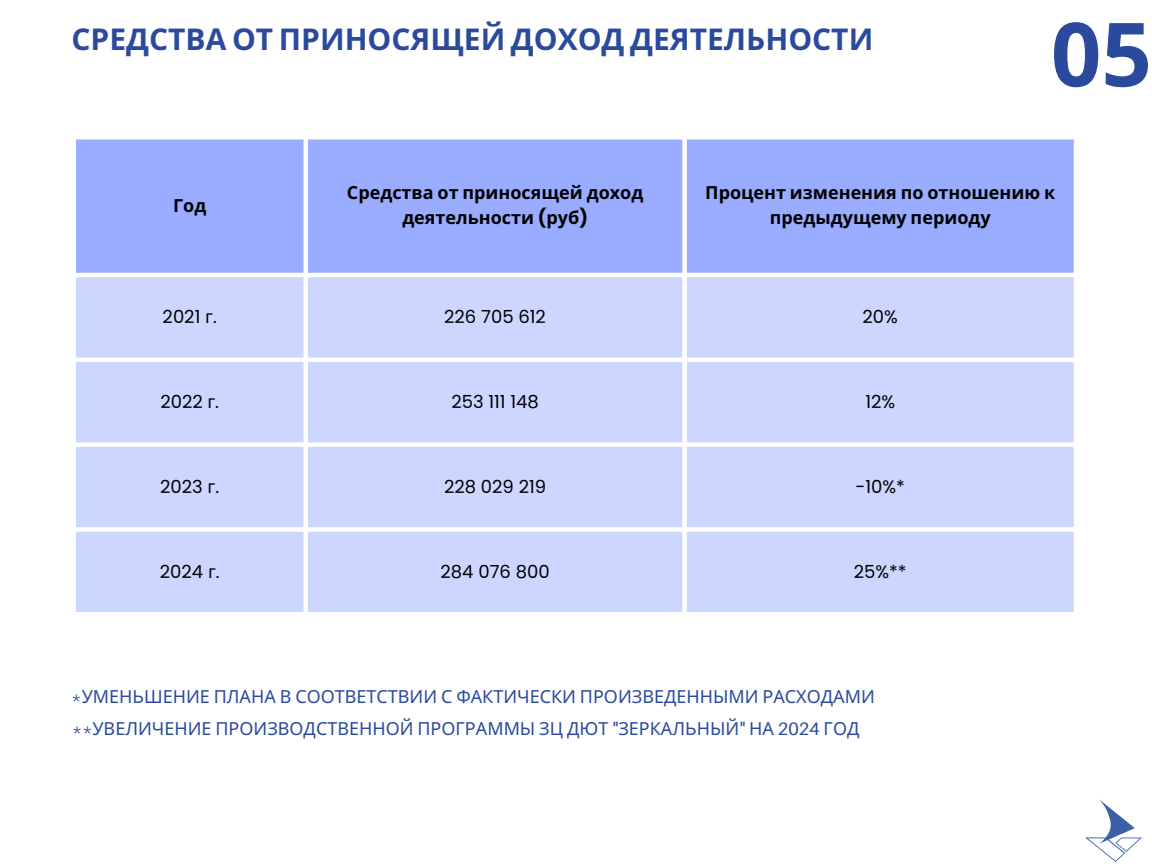
<style>
.page{position:relative;width:1152px;height:864px;background:#fff}
.page>*{position:absolute;margin:0;border:0;box-sizing:border-box;transform-origin:0 0}
.t1{font:700 88.65px "Open Sans";color:#2b4a9d}
.t2{font:700 30px "Noto Sans";color:#2b4a9d}
.t3{font:18px "Noto Sans";color:#2b4a9d}
.t4{font:700 18px/24.8px "Noto Sans";color:#000;text-align:center}
.t5{font:18px "Poppins";color:#000}
.s1{font-family:"Poppins"}
.s2{font-family:"Noto Sans"}
.s3{font-family:"Aileron"}
</style>
<div class="page">
<div style="left:76px;top:140px;width:998px;height:133px;background:#99acff"></div>
<div style="left:76px;top:277px;width:998px;height:335px;background:#cdd6ff"></div>
<hr style="left:304px;top:140px;width:4px;height:472px;background:#fff">
<div style="left:682px;top:140px;width:5px;height:472px;background:#fff"></div>
<hr style="left:71px;top:358px;width:1007px;height:4px;background:#fff">
<div style="left:71px;top:442px;width:1007px;height:5px;background:#fff"></div>
<div style="left:71px;top:527px;width:1007px;height:5px;background:#fff"></div>
<img style="left:1085px;top:799px;width:57px;height:63px">
<p class="t2" style="left:71px;top:18px;width:803px">СРЕДСТВА ОТ ПРИНОСЯЩЕЙ ДОХОД ДЕЯТЕЛЬНОСТИ</p>
<p class="t1" style="left:1051px;top:-8px;width:102px">05</p>
<h1 class="t4" style="left:173px;top:192px;width:35px">Год</h1>
<p class="t4" style="left:347px;top:180px;width:298px">Средства от приносящей доход деятельности <span class="s1">(</span>руб<span class="s1">)</span></p>
<p class="t4" style="left:705px;top:180px;width:351px">Процент изменения по отношению к предыдущему периоду</p>
<p class="t5" style="left:163px;top:304px;width:56px">2021 <span class="s2">г</span>.</p>
<p class="t5" style="left:444px;top:304px;width:103px">226 705 612</p>
<p class="t5" style="left:863px;top:304px;width:37px">20%</p>
<p class="t5" style="left:160px;top:389px;width:60px">2022 <span class="s2">г</span>.</p>
<p class="t5" style="left:451px;top:389px;width:89px">253 111 148</p>
<p class="t5" style="left:865px;top:389px;width:31px">12%</p>
<p class="t5" style="left:160px;top:474px;width:60px">2023 <span class="s2">г</span>.</p>
<p class="t5" style="left:444px;top:474px;width:104px">228 029 219</p>
<p class="t5" style="left:856px;top:474px;width:51px">-10%*</p>
<p class="t5" style="left:160px;top:559px;width:61px">2024 <span class="s2">г</span>.</p>
<p class="t5" style="left:441px;top:559px;width:111px">284 076 800</p>
<p class="t5" style="left:854px;top:559px;width:54px">25%**</p>
<p class="t3" style="left:72px;top:683px;width:805px"><span class="s3">*</span>УМЕНЬШЕНИЕ ПЛАНА В СООТВЕТСТВИИ С ФАКТИЧЕСКИ ПРОИЗВЕДЕННЫМИ РАСХОДАМИ</p>
<p class="t3" style="left:72px;top:716px;width:789px"><span class="s3">**</span>УВЕЛИЧЕНИЕ ПРОИЗВОДСТВЕННОЙ ПРОГРАММЫ ЗЦ ДЮТ <span class="s3">"</span>ЗЕРКАЛЬНЫЙ<span class="s3">"</span> НА <span class="s3">2024</span> ГОД</p>
</div>
